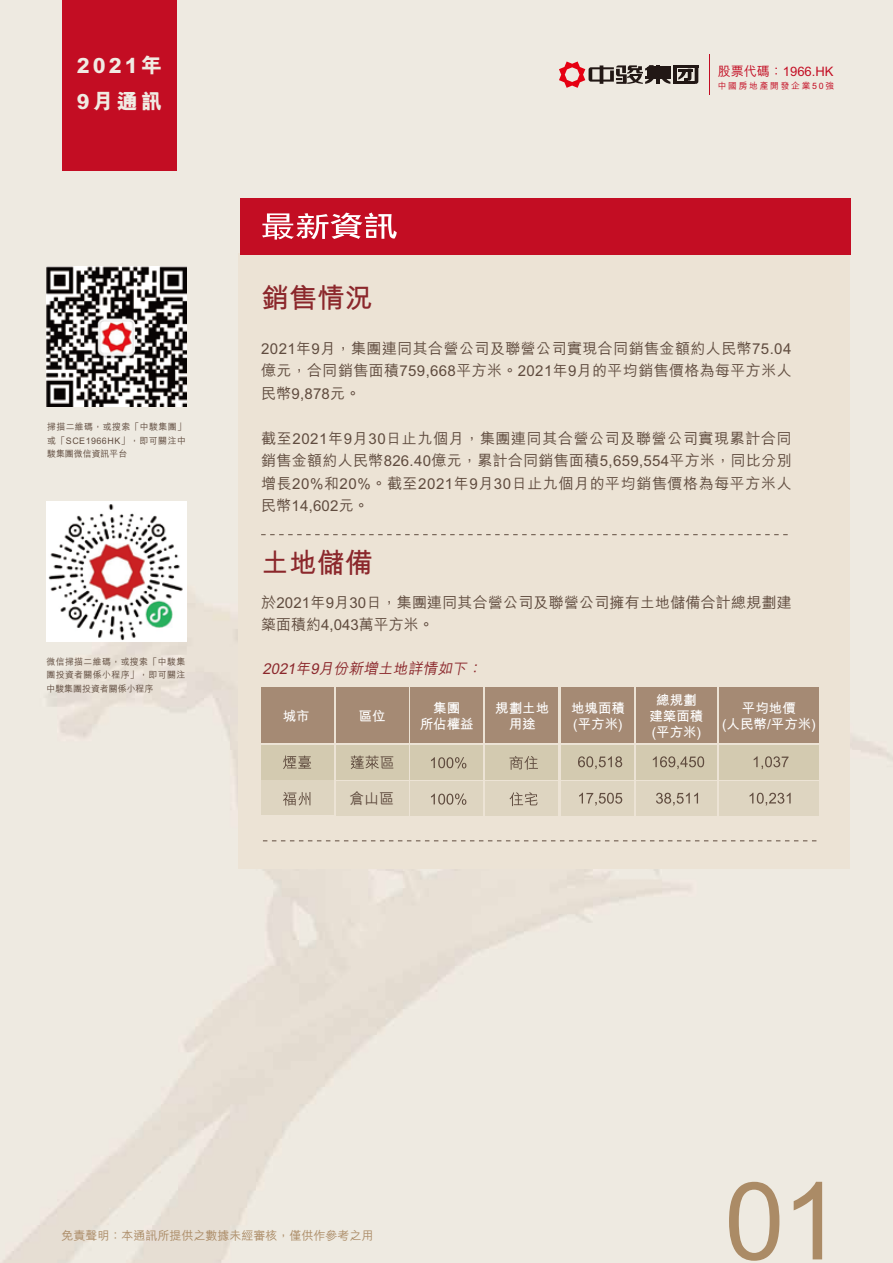
<style>
.page{position:relative;width:893px;height:1263px;background:#fff}
.page>*{position:absolute;margin:0;border:0;box-sizing:border-box;transform-origin:0 0}
.t1{font:108px "Arial";color:#ab8b66}
.t2{font:700 27.9px "M Hei HK";color:#8b272b}
.t3{font:800 21px/36px "M Hei HK";letter-spacing:.15em;color:#f0ebe3}
.t4{font:500 15px/22.5px "M Hei HK";letter-spacing:.025em;color:#604c3f;text-align:justify}
.t5{font:italic 500 15px "M Hei HK";color:#8b272b}
.t6{font:700 13.5px/16.2px "M Hei HK";color:#fff;text-align:center}
.t7{font:500 13.05px "M Hei HK";color:#c30d23}
.t8{font:500 12px "M Hei HK";color:#ab8b66}
.t9{font:500 9px/13.5px "M Hei HK";letter-spacing:.04em;color:#604c3f;text-align:justify}
.t10{font:500 8.7px "M Hei HK";letter-spacing:.2em;color:#c30d23}
</style>
<div class="page">
<img style="left:0;top:0;width:893px;height:1263px">
<div style="left:62px;top:0;width:114px;height:170px;background:#c30d23"></div>
<hr style="left:709px;top:55px;width:1px;height:40px;background:#c30d23">
<hr style="left:673px;top:65px;width:25px;height:2px;background:#221815">
<hr style="left:673px;top:82px;width:22px;height:2px;background:#221815">
<hr style="left:673px;top:69px;width:4px;height:15px;background:#221815">
<svg style="left:678px;top:67px;width:20px;height:17px"></svg>
<hr style="left:650px;top:66px;width:20px;height:2px;background:#221815">
<hr style="left:650px;top:69px;width:20px;height:2px;background:#221815">
<hr style="left:650px;top:71px;width:20px;height:2px;background:#221815">
<hr style="left:650px;top:74px;width:20px;height:2px;background:#221815">
<hr style="left:645px;top:77px;width:25px;height:2px;background:#221815">
<hr style="left:656px;top:65px;width:4px;height:19px;background:#221815">
<svg style="left:559px;top:61px;width:95px;height:27px;background:#b89692"></svg>
<svg style="left:662px;top:79px;width:8px;height:5px"></svg>
<img style="left:46px;top:267px;width:140px;height:139px">
<img style="left:47px;top:501px;width:139px;height:140px">
<div style="left:238px;top:254px;width:612px;height:615px;background:#ece3d5"></div>
<svg style="left:261px;top:534px;width:527px;height:1px"></svg>
<div style="left:241px;top:198px;width:610px;height:56px;background:#c30d23"></div>
<svg style="left:262px;top:213px;width:135px;height:27px"></svg>
<svg style="left:263px;top:840px;width:554px;height:1px"></svg>
<div style="left:261px;top:687px;width:72px;height:56px;background:#a58a74"></div>
<div style="left:336px;top:687px;width:72px;height:56px;background:#a58a74"></div>
<div style="left:485px;top:687px;width:72px;height:56px;background:#a58a74"></div>
<div style="left:561px;top:687px;width:72px;height:56px;background:#a58a74"></div>
<div style="left:636px;top:687px;width:80px;height:56px;background:#a58a74"></div>
<div style="left:719px;top:687px;width:100px;height:56px;background:#a58a74"></div>
<div style="left:411px;top:687px;width:72px;height:56px;background:#a58a74"></div>
<div style="left:561px;top:745px;width:73px;height:34px;background:#d3cab0"></div>
<div style="left:485px;top:745px;width:73px;height:34px;background:#d3cab0"></div>
<div style="left:411px;top:745px;width:72px;height:34px;background:#d3cab0"></div>
<div style="left:336px;top:745px;width:72px;height:34px;background:#d3cab0"></div>
<div style="left:261px;top:745px;width:73px;height:34px;background:#d3cab0"></div>
<div style="left:637px;top:745px;width:80px;height:34px;background:#d3cab0"></div>
<div style="left:719px;top:745px;width:100px;height:34px;background:#d3cab0"></div>
<div style="left:561px;top:781px;width:73px;height:34px;background:#ded5c1"></div>
<div style="left:485px;top:781px;width:73px;height:34px;background:#ded5c1"></div>
<div style="left:411px;top:781px;width:72px;height:34px;background:#ded5c1"></div>
<div style="left:336px;top:781px;width:72px;height:34px;background:#ded5c1"></div>
<div style="left:261px;top:781px;width:73px;height:34px;background:#ded5c1"></div>
<div style="left:637px;top:781px;width:80px;height:34px;background:#ded5c1"></div>
<div style="left:719px;top:781px;width:100px;height:34px;background:#ded5c1"></div>
<svg style="left:431px;top:757px;width:35px;height:11px"></svg>
<svg style="left:510px;top:756px;width:28px;height:14px"></svg>
<svg style="left:578px;top:756px;width:44px;height:13px"></svg>
<svg style="left:653px;top:756px;width:51px;height:13px"></svg>
<svg style="left:754px;top:756px;width:34px;height:13px"></svg>
<svg style="left:431px;top:793px;width:35px;height:12px"></svg>
<svg style="left:509px;top:792px;width:29px;height:14px"></svg>
<svg style="left:579px;top:793px;width:43px;height:13px"></svg>
<svg style="left:656px;top:793px;width:42px;height:13px"></svg>
<svg style="left:749px;top:793px;width:42px;height:13px"></svg>
<svg style="left:283px;top:755px;width:28px;height:14px"></svg>
<svg style="left:351px;top:755px;width:42px;height:14px"></svg>
<svg style="left:283px;top:792px;width:27px;height:13px"></svg>
<h3 class="t3" style="left:77px;top:47px;width:87px">2021年<br>9月通訊</h3>
<p class="t9" style="left:47px;top:419px;width:140px">掃描二維碼，或搜索「中駿集團」或「SCE1966HK」，即可關注中駿集團微信資訊平台</p>
<p class="t9" style="left:46px;top:654px;width:140px">微信掃描二維碼，或搜索「中駿集團投資者關係小程序」，即可關注中駿集團投資者關係小程序</p>
<p class="t7" style="left:718px;top:62px;width:117px">股票代碼：1966.HK</p>
<p class="t10" style="left:718px;top:79px;width:118px">中國房地產開發企業50強</p>
<h2 class="t2" style="left:261px;top:277px;width:113px">銷售情況</h2>
<p class="t4" style="left:261px;top:336px;width:532px">2021年9月，集團連同其合營公司及聯營公司實現合同銷售金額約人民幣75.04億元，合同銷售面積759,668平方米。2021年9月的平均銷售價格為每平方米人民幣9,878元。</p>
<p class="t4" style="left:261px;top:426px;width:532px">截至2021年9月30日止九個月，集團連同其合營公司及聯營公司實現累計合同銷售金額約人民幣826.40億元，累計合同銷售面積5,659,554平方米，同比分別增長20%和20%。截至2021年9月30日止九個月的平均銷售價格為每平方米人民幣14,602元。</p>
<h2 class="t2" style="left:261px;top:542px;width:113px">土地儲備</h2>
<p class="t4" style="left:261px;top:590px;width:532px">於2021年9月30日，集團連同其合營公司及聯營公司擁有土地儲備合計總規劃建築面積約4,043萬平方米。</p>
<p class="t5" style="left:262px;top:657px;width:224px">2021年9月份新增土地詳情如下：</p>
<p class="t6" style="left:283px;top:707px;width:28px">城市</p>
<p class="t6" style="left:420px;top:699px;width:55px">集團<br>所佔權益</p>
<p class="t6" style="left:495px;top:699px;width:55px">規劃土地用途</p>
<p class="t6" style="left:571px;top:699px;width:55px;text-align:left">地塊面積(平方米)</p>
<p class="t6" style="left:649px;top:691px;width:55px">總規劃建築面積(平方米)</p>
<p class="t6" style="left:722px;top:699px;width:95px">平均地價<br>(人民幣/平方米)</p>
<p class="t6" style="left:359px;top:707px;width:29px">區位</p>
<p class="t4" style="left:349px;top:786px;width:46px">倉山區</p>
<p class="t8" style="left:62px;top:1227px;width:314px">免責聲明：本通訊所提供之數據未經審核，僅供作參考之用</p>
<h1 class="t1" style="left:724px;top:1147px;width:119px">01</h1>
</div>
